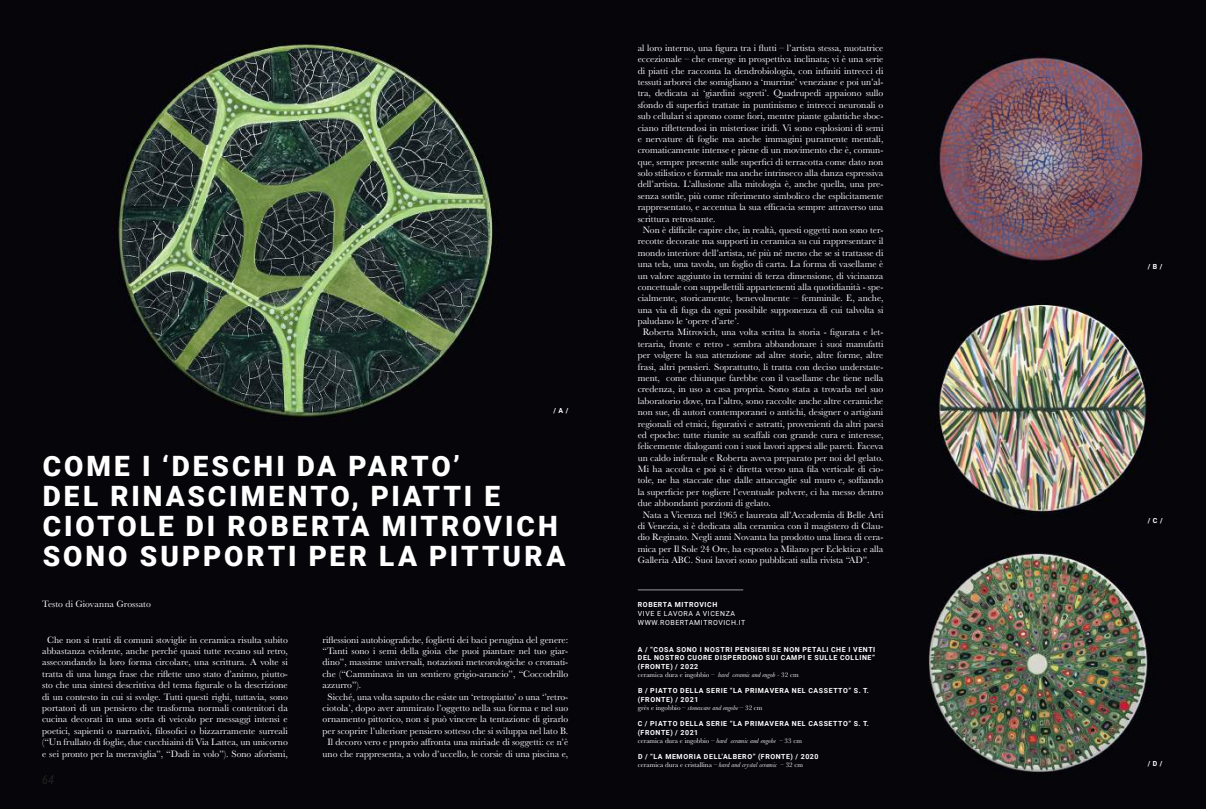
<style>
.page{position:relative;width:1206px;height:809px;background:#fff}
.page>*{position:absolute;margin:0;border:0;box-sizing:border-box;transform-origin:0 0}
.t1{font:900 28px/29.8px "Roboto";letter-spacing:.105em;color:#fff}
.t2{font:italic 12.25px "Roboto Condensed";color:#241f1f}
.t3{font:9.62px/11.4px "font 000000002 b 024174";color:#fff;text-align:justify}
.t4{font:9.62px/11.4px "Baskerville";color:#fff}
.t5{font:700 7px/8.8px "Roboto";letter-spacing:.085em;color:#fff}
.t6{font:7px "font 000000002 b 024174";color:#fff}
.t7{font:7px "Baskerville";color:#fff}
.t8{font:7px/8.8px "Roboto";letter-spacing:.085em;color:#fff}
.s1{font-family:"font 000000002 b 024174"}
.s2{font-family:"Baskerville";font-style:italic}
.s3{font-style:italic}
</style>
<div class="page">
<div style="left:0;top:0;width:1205px;height:809px;background:#05050a"></div>
<img style="left:118px;top:43px;width:375px;height:374px">
<img style="left:939px;top:57px;width:204px;height:205px">
<img style="left:928px;top:304px;width:220px;height:470px">
<hr style="left:638px;top:589px;width:105px;height:1px;background:#fff">
<p class="t5" style="left:553px;top:406px;width:17px">/ A /</p>
<h1 class="t1" style="left:43px;top:452px;width:524px">COME I ‘DESCHI DA PARTO’<br>DEL RINASCIMENTO, PIATTI E<br>CIOTOLE DI ROBERTA MITROVICH<br>SONO SUPPORTI PER LA PITTURA</h1>
<p class="t4" style="left:42px;top:598px;width:110px">Testo di Giovanna Grossato</p>
<p class="t3" style="left:42px;top:634px;width:247px;text-align:center">Che non si tratti di comuni stoviglie in ceramica risulta subito abbastanza evidente, anche perché quasi tutte recano sul retro,</p>
<p class="t4" style="left:42px;top:656px;width:247px">assecondando la loro forma circolare, una scrittura. A volte si</p>
<p class="t3" style="left:42px;top:668px;width:247px">tratta di una lunga frase che riflette uno stato d’animo, piutto&shy;sto che una sintesi descrittiva del tema figurale o la descrizione</p>
<p class="t4" style="left:42px;top:690px;width:247px;text-align:justify">di un contesto in cui si svolge. Tutti questi righi, tuttavia, sono portatori di un pensiero che trasforma normali contenitori da cucina decorati in una sorta di veicolo per messaggi intensi e</p>
<p class="t3" style="left:42px;top:725px;width:247px">poetici, sapienti o narrativi, filosofici o bizzarramente surreali (“Un frullato di foglie, due cucchiaini di Via Lattea, un unicorno e sei pronto per la meraviglia”, “Dadi in volo”). Sono aforismi,</p>
<p class="t2" style="left:42px;top:772px;width:13px">64</p>
<p class="t3" style="left:322px;top:634px;width:247px">riflessioni autobiografiche, foglietti dei baci perugina del genere: “Tanti sono i semi della gioia che puoi piantare nel tuo giar&shy;dino”, massime universali, notazioni meteorologiche o cromati&shy;che (“Camminava in un sentiero grigio-arancio”, “Coccodrillo azzurro”).</p>
<p class="t4" style="left:322px;top:690px;width:247px;text-align:center">Sicché, una volta saputo che esiste un ‘retropiatto’ o una ‘’retro&shy;ciotola’, dopo aver ammirato l’oggetto nella sua forma e nel suo ornamento pittorico, non si può vincere la tentazione di girarlo per scoprire l’ulteriore pensiero sotteso che si sviluppa nel lato B.</p>
<p class="t3" style="left:327px;top:736px;width:242px">Il decoro vero e proprio affronta una miriade di soggetti: ce n’è</p>
<p class="t4" style="left:322px;top:747px;width:247px">uno che rappresenta, a volo d’uccello, le corsie di una piscina e,</p>
<p class="t3" style="left:637px;top:42px;width:247px">al loro interno, una figura tra i flutti – l’artista stessa, nuotatrice</p>
<p class="t4" style="left:637px;top:53px;width:247px">eccezionale – che emerge in prospettiva inclinata; vi è una serie</p>
<p class="t3" style="left:637px;top:65px;width:247px">di piatti che racconta la dendrobiologia, con infiniti intrecci di tessuti arborei che somigliano a ‘murrine’ veneziane e poi un’al&shy;tra, dedicata ai ‘giardini segreti’. Quadrupedi appaiono sullo sfondo di superfici trattate in puntinismo e intrecci neuronali o sub cellulari si aprono come fiori, mentre piante galattiche sboc&shy;ciano riflettendosi in misteriose iridi. Vi sono esplosioni di semi</p>
<p class="t4" style="left:637px;top:133px;width:247px">e nervature di foglie ma anche immagini puramente mentali, cromaticamente intense e piene di un movimento che è, comun<span class="s1">-</span></p>
<p class="t3" style="left:637px;top:156px;width:247px">que, sempre presente sulle superfici di terracotta come dato non</p>
<p class="t4" style="left:637px;top:167px;width:247px">solo stilistico e formale ma anche intrinseco alla danza espressiva dell’artista. L’allusione alla mitologia è, anche quella, una pre<span class="s1">-</span></p>
<p class="t3" style="left:637px;top:190px;width:247px">senza sottile, più come riferimento simbolico che esplicitamente rappresentato, e accentua la sua efficacia sempre attraverso una</p>
<p class="t4" style="left:637px;top:213px;width:79px">scrittura retrostante.</p>
<p class="t3" style="left:642px;top:224px;width:242px">Non è difficile capire che, in realtà, questi oggetti non sono ter-</p>
<p class="t4" style="left:637px;top:235px;width:247px;text-align:justify">recotte decorate ma supporti in ceramica su cui rappresentare il mondo interiore dell’artista, né più né meno che se si trattasse di una tela, una tavola, un foglio di carta. La forma di vasellame è un valore aggiunto in termini di terza dimensione, di vicinanza</p>
<p class="t3" style="left:637px;top:281px;width:247px">concettuale con suppellettili appartenenti alla quotidianità - spe&shy;cialmente, storicamente, benevolmente – femminile. E, anche, una via di fuga da ogni possibile supponenza di cui talvolta si</p>
<p class="t4" style="left:637px;top:315px;width:103px">paludano le ‘opere d’arte’.</p>
<p class="t3" style="left:637px;top:326px;width:247px;text-align:center">Roberta Mitrovich, una volta scritta la storia - figurata e let&shy;teraria, fronte e retro - sembra abbandonare i suoi manufatti</p>
<p class="t4" style="left:637px;top:349px;width:247px">per volgere la sua attenzione ad altre storie, altre forme, altre frasi, altri pensieri. Soprattutto, li tratta con deciso understate<span class="s1">-</span></p>
<p class="t3" style="left:637px;top:372px;width:247px">ment, come chiunque farebbe con il vasellame che tiene nella</p>
<p class="t4" style="left:637px;top:383px;width:247px">credenza, in uso a casa propria. Sono stata a trovarla nel suo</p>
<p class="t3" style="left:637px;top:395px;width:247px">laboratorio dove, tra l’altro, sono raccolte anche altre ceramiche</p>
<p class="t4" style="left:637px;top:406px;width:247px">non sue, di autori contemporanei o antichi, designer o artigiani</p>
<p class="t3" style="left:637px;top:417px;width:247px">regionali ed etnici, figurativi e astratti, provenienti da altri paesi</p>
<p class="t3" style="left:637px;top:429px;width:247px">ed epoche: tutte riunite su scaffali con grande cura e interesse,</p>
<p class="t3" style="left:637px;top:440px;width:247px">felicemente dialoganti con i suoi lavori appesi alle pareti. Faceva</p>
<p class="t3" style="left:637px;top:452px;width:247px">un caldo infernale e Roberta aveva preparato per noi del gelato.</p>
<p class="t3" style="left:637px;top:463px;width:247px">Mi ha accolta e poi si è diretta verso una fila verticale di cio-</p>
<p class="t3" style="left:637px;top:474px;width:247px">tole, ne ha staccate due dalle attaccaglie sul muro e, soffiando</p>
<p class="t3" style="left:637px;top:486px;width:247px">la superficie per togliere l’eventuale polvere, ci ha messo dentro</p>
<p class="t3" style="left:637px;top:497px;width:134px">due abbondanti porzioni di gelato.</p>
<p class="t3" style="left:642px;top:508px;width:242px">Nata a Vicenza nel 1965 e laureata all’Accademia di Belle Arti</p>
<p class="t4" style="left:637px;top:520px;width:247px">di Venezia, si è dedicata alla ceramica con il magistero di Clau&shy;dio Reginato. Negli anni Novanta ha prodotto una linea di cera<span class="s1">-</span></p>
<p class="t3" style="left:637px;top:543px;width:247px">mica per Il Sole 24 Ore, ha esposto a Milano per Eclektica e alla<br>Galleria ABC. Suoi lavori sono pubblicati sulla rivista “AD”.</p>
<p class="t5" style="left:638px;top:600px;width:81px">ROBERTA MITROVICH</p>
<p class="t8" style="left:638px;top:609px;width:109px">VIVE E LAVORA A VICENZA<br>WWW.ROBERTAMITROVICH.IT</p>
<p class="t5" style="left:637px;top:644px;width:239px;text-align:justify">A / “COSA SONO I NOSTRI PENSIERI SE NON PETALI CHE I VENTI DEL NOSTRO CUORE DISPERDONO SUI CAMPI E SULLE COLLINE” (FRONTE) / 2022</p>
<p class="t6" style="left:637px;top:670px;width:162px">ceramica dura e ingobbio – <span class="s2">hard ceramic and engob -</span> 32 cm</p>
<p class="t5" style="left:638px;top:686px;width:233px">B / PIATTO DELLA SERIE “LA PRIMAVERA NEL CASSETTO” S. T. (FRONTE) / 2021</p>
<p class="t6" style="left:638px;top:703px;width:126px">grès e ingobbio – <span class="s2">stoneware and engobe</span> – 32 cm</p>
<p class="t5" style="left:637px;top:719px;width:233px">C / PIATTO DELLA SERIE “LA PRIMAVERA NEL CASSETTO” S. T. (FRONTE) / 2021</p>
<p class="t6" style="left:637px;top:736px;width:166px">ceramica dura e ingobbio – <span class="s2">hard ceramic and engobe</span> – 33 cm</p>
<p class="t5" style="left:638px;top:752px;width:182px">D / “LA MEMORIA DELL’ALBERO” (FRONTE) / 2020</p>
<p class="t7" style="left:638px;top:760px;width:167px">ceramica dura e cristallina – <span class="s3">hard and crystal ceramic</span> <span class="s1">– 32 cm</span></p>
<p class="t5" style="left:1147px;top:262px;width:16px">/ B /</p>
<p class="t5" style="left:1147px;top:516px;width:16px">/ C /</p>
<p class="t5" style="left:1147px;top:759px;width:16px">/ D /</p>
</div>
